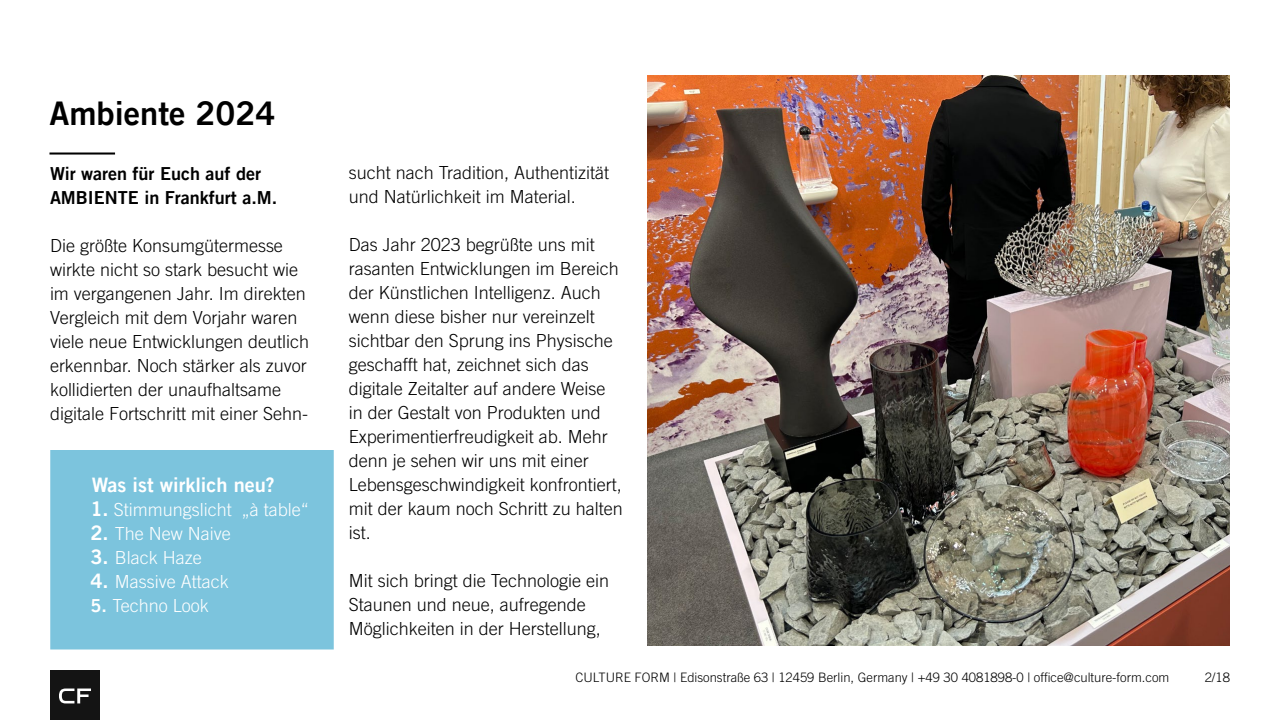
<style>
.page{position:relative;width:1280px;height:720px;background:#fff}
.page>*{position:absolute;margin:0;border:0;box-sizing:border-box;transform-origin:0 0}
.t1{font:32.65px "Trade Gothic LT Com Bd 2";color:#000}
.t2{font:20px "Trade Gothic LT Com Bd 2";color:#fff}
.t3{font:300 18px/24px "Trade Gothic LT Com";color:#000}
.t4{font:300 18px "Trade Gothic LT Com";color:#fff}
.t5{font:18px/24px "Trade Gothic LT Com Bd 2";color:#000}
.t6{font:300 13px "Trade Gothic LT Com";color:#000}
.s1{font-family:"Trade Gothic LT Com Bd 2";font-weight:400;font-size:20px}
.s2{font-family:"Trade Gothic LT Com Bd 2";font-weight:400}
</style>
<div class="page">
<img style="left:648px;top:75px;width:582px;height:570px">
<div style="left:50px;top:670px;width:50px;height:50px;background:#141414"></div>
<div style="left:50px;top:450px;width:284px;height:200px;background:#7cc4dd"></div>
<svg style="left:59px;top:688px;width:32px;height:15px"></svg>
<hr style="left:49px;top:153px;width:66px;height:2px;background:#000">
<h1 class="t1" style="left:49px;top:93px;width:227px">Ambiente 2024</h1>
<p class="t5" style="left:50px;top:161px;width:229px">Wir waren für Euch auf der<br>AMBIENTE in Frankfurt a.M.</p>
<p class="t3" style="left:50px;top:233px;width:261px">Die größte Konsumgütermesse wirkte nicht so stark besucht wie im vergangenen Jahr. Im direkten Vergleich mit dem Vorjahr waren viele neue Entwicklungen deutlich erkennbar. Noch stärker als zuvor kollidierten der unaufhaltsame digitale Fortschritt mit einer Sehn-</p>
<p class="t2" style="left:92px;top:472px;width:185px">Was ist wirklich neu?</p>
<p class="t4" style="left:90px;top:499px;width:220px"><span class="s1">1.</span> Stimmungslicht „à table“</p>
<p class="t4" style="left:90px;top:523px;width:142px"><span class="s1">2.</span> The New Naive</p>
<p class="t4" style="left:90px;top:547px;width:113px"><span class="s1">3.</span> Black Haze</p>
<p class="t4" style="left:90px;top:571px;width:140px"><span class="s1">4.</span> Massive Attack</p>
<p class="t4" style="left:90px;top:595px;width:120px"><span class="s2">5.</span> Techno Look</p>
<p class="t3" style="left:349px;top:161px;width:262px">sucht nach Tradition, Authentizität und Natürlichkeit im Material.</p>
<p class="t3" style="left:349px;top:233px;width:276px">Das Jahr 2023 begrüßte uns mit rasanten Entwicklungen im Bereich der Künstlichen Intelligenz. Auch wenn diese bisher nur vereinzelt sichtbar den Sprung ins Physische geschafft hat, zeichnet sich das digitale Zeitalter auf andere Weise in der Gestalt von Produkten und<br>Experimentierfreudigkeit ab. Mehr denn je sehen wir uns mit einer<br>Lebensgeschwindigkeit konfrontiert, mit der kaum noch Schritt zu halten ist.</p>
<p class="t3" style="left:349px;top:569px;width:262px">Mit sich bringt die Technologie ein<br>Staunen und neue, aufregende<br>Möglichkeiten in der Herstellung,</p>
<p class="t6" style="left:576px;top:670px;width:595px">CULTURE FORM | Edisonstraße 63 | 12459 Berlin, Germany | +49 30 4081898-0 | office@culture-form.com</p>
<p class="t6" style="left:1205px;top:670px;width:27px">2/18</p>
</div>
